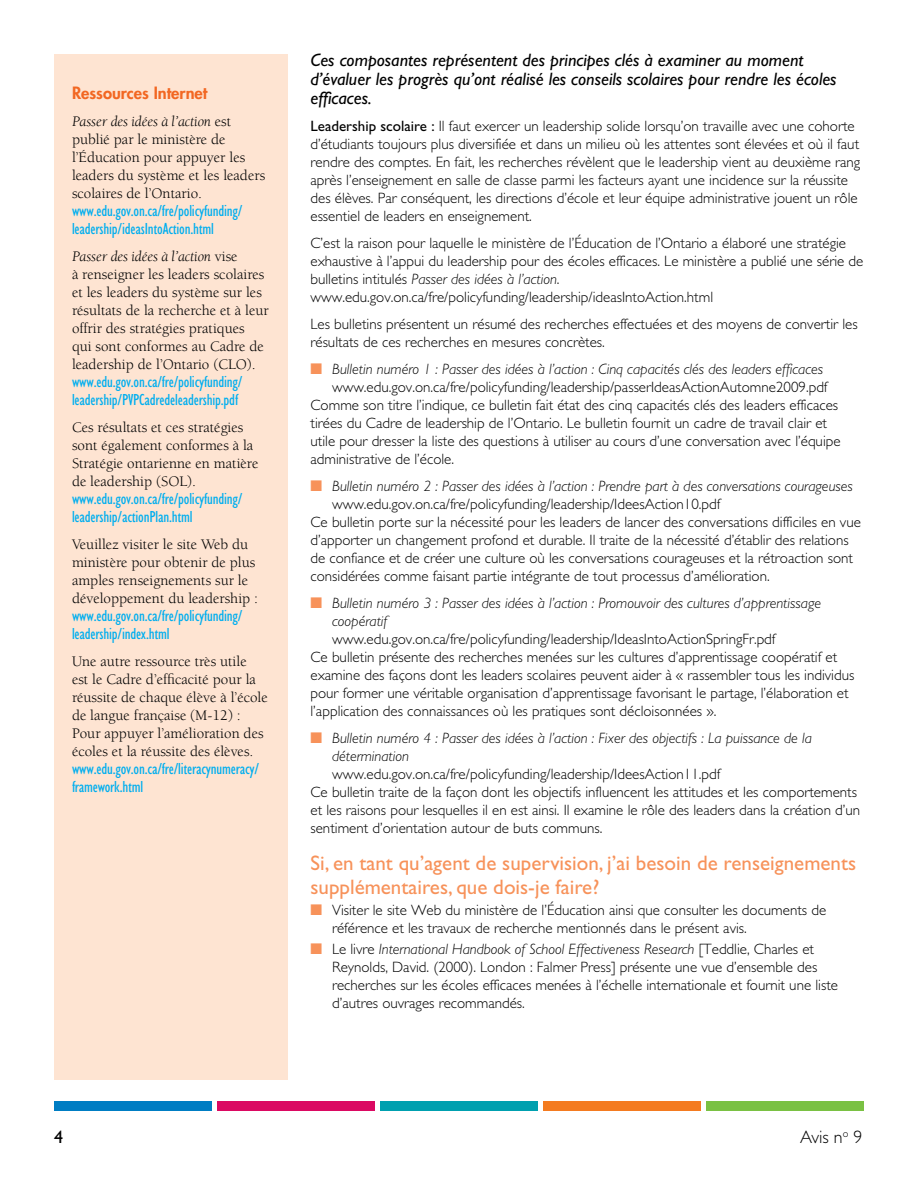
<style>
.page{position:relative;width:918px;height:1188px;background:#fff}
.page>*{position:absolute;margin:0;border:0;box-sizing:border-box;transform-origin:0 0}
.t1{font:21px/24px "Gill Sans Std";color:#f7925a}
.t2{font:italic 18px/18.8px "Gill Sans Std";color:#000}
.t3{font:300 18px "Gill Sans Std";color:#000}
.t4{font:18px "Gill Sans Std";color:#000}
.t5{font:condensed 16.5px/18px "Gill Sans Std";letter-spacing:-.01em;color:#00aeef}
.t6{font:800 16.5px "Futura Std";color:#f26722}
.t7{font:300 15px/18px "Gill Sans Std";color:#000}
.t8{font:15px/18px "Berkeley Std";color:#000}
.t9{font:italic 300 15px/18px "Gill Sans Std";color:#000}
.s1{font-style:italic}
.s2{font-weight:400}
.s3{color:#f7925a}
</style>
<div class="page">
<div style="left:54px;top:1102px;width:157px;height:9px;background:#007dc3"></div>
<div style="left:217px;top:1102px;width:157px;height:9px;background:#db0962"></div>
<div style="left:380px;top:1102px;width:158px;height:9px;background:#00a0af"></div>
<div style="left:544px;top:1102px;width:157px;height:9px;background:#f47b20"></div>
<div style="left:707px;top:1102px;width:157px;height:9px;background:#7ac143"></div>
<div style="left:54px;top:54px;width:234px;height:1026px;background:#fee4d2"></div>
<p class="t6" style="left:72px;top:83px;width:137px">Ressources Internet</p>
<p class="t8" style="left:72px;top:113px;width:195px"><span class="s1">Passer des idées à l’action</span> est publié par le ministère de l’Éducation pour appuyer les leaders du système et les leaders scolaires de l’Ontario.</p>
<p class="t5" style="left:72px;top:202px;width:172px">www.edu.gov.on.ca/fre/policyfunding/ leadership/ideasIntoAction.html</p>
<p class="t8" style="left:72px;top:248px;width:198px"><span class="s1">Passer des idées à l’action</span> vise<br>à renseigner les leaders scolaires et les leaders du système sur les résultats de la recherche et à leur offrir des stratégies pratiques<br>qui sont conformes au Cadre de leadership de l’Ontario (CLO).</p>
<p class="t5" style="left:72px;top:373px;width:172px">www.edu.gov.on.ca/fre/policyfunding/ leadership/PVPCadredeleadership.pdf</p>
<p class="t8" style="left:72px;top:419px;width:188px">Ces résultats et ces stratégies sont également conformes à la<br>Stratégie ontarienne en matière de leadership (SOL).</p>
<p class="t5" style="left:72px;top:490px;width:172px">www.edu.gov.on.ca/fre/policyfunding/ leadership/actionPlan.html</p>
<p class="t8" style="left:72px;top:536px;width:188px">Veuillez visiter le site Web du ministère pour obtenir de plus amples renseignements sur le développement du leadership :</p>
<p class="t5" style="left:72px;top:607px;width:172px">www.edu.gov.on.ca/fre/policyfunding/ leadership/index.html</p>
<p class="t8" style="left:72px;top:653px;width:197px">Une autre ressource très utile<br>est le Cadre d’efficacité pour la réussite de chaque élève à l’école de langue française (M-12) :<br>Pour appuyer l’amélioration des écoles et la réussite des élèves.</p>
<p class="t5" style="left:72px;top:760px;width:189px">www.edu.gov.on.ca/fre/literacynumeracy/ framework.html</p>
<p class="t2" style="left:310px;top:51px;width:528px">Ces composantes représentent des principes clés à examiner au moment d’évaluer les progrès qu’ont réalisé les conseils scolaires pour rendre les écoles efficaces.</p>
<p class="t7" style="left:310px;top:117px;width:551px"><span class="s2">Leadership scolaire :</span> Il faut exercer un leadership solide lorsqu’on travaille avec une cohorte d’étudiants toujours plus diversifiée et dans un milieu où les attentes sont élevées et où il faut rendre des comptes. En fait, les recherches révèlent que le leadership vient au deuxième rang après l’enseignement en salle de classe parmi les facteurs ayant une incidence sur la réussite des élèves. Par conséquent, les directions d’école et leur équipe administrative jouent un rôle essentiel de leaders en enseignement.</p>
<p class="t7" style="left:310px;top:234px;width:554px">C’est la raison pour laquelle le ministère de l’Éducation de l’Ontario a élaboré une stratégie exhaustive à l’appui du leadership pour des écoles efficaces. Le ministère a publié une série de bulletins intitulés <span class="s1">Passer des idées à l’action</span>. www.edu.gov.on.ca/fre/policyfunding/leadership/ideasIntoAction.html</p>
<p class="t7" style="left:310px;top:315px;width:549px">Les bulletins présentent un résumé des recherches effectuées et des moyens de convertir les résultats de ces recherches en mesures concrètes.</p>
<p class="t9" style="left:311px;top:360px;width:514px"><span class="s3">■</span> Bulletin numéro 1 : Passer des idées à l’action : Cinq capacités clés des leaders efficaces</p>
<p class="t7" style="left:332px;top:378px;width:497px">www.edu.gov.on.ca/fre/policyfunding/leadership/passerIdeasActionAutomne2009.pdf</p>
<p class="t7" style="left:310px;top:396px;width:529px">Comme son titre l’indique, ce bulletin fait état des cinq capacités clés des leaders efficaces</p>
<p class="t7" style="left:310px;top:414px;width:518px">tirées du Cadre de leadership de l’Ontario. Le bulletin fournit un cadre de travail clair et</p>
<p class="t7" style="left:310px;top:432px;width:532px">utile pour dresser la liste des questions à utiliser au cours d’une conversation avec l’équipe</p>
<p class="t7" style="left:310px;top:450px;width:145px">administrative de l’école.</p>
<p class="t9" style="left:311px;top:477px;width:544px"><span class="s3">■</span> Bulletin numéro 2 : Passer des idées à l’action : Prendre part à des conversations courageuses</p>
<p class="t7" style="left:332px;top:495px;width:390px">www.edu.gov.on.ca/fre/policyfunding/leadership/IdeesAction10.pdf</p>
<p class="t7" style="left:310px;top:513px;width:552px">Ce bulletin porte sur la nécessité pour les leaders de lancer des conversations difficiles en vue</p>
<p class="t7" style="left:310px;top:531px;width:540px">d’apporter un changement profond et durable. Il traite de la nécessité d’établir des relations</p>
<p class="t7" style="left:310px;top:549px;width:544px">de confiance et de créer une culture où les conversations courageuses et la rétroaction sont</p>
<p class="t7" style="left:310px;top:567px;width:461px">considérées comme faisant partie intégrante de tout processus d’amélioration.</p>
<p class="t9" style="left:332px;top:594px;width:491px;text-indent:-22px"><span class="s3">■</span> Bulletin numéro 3 : Passer des idées à l’action : Promouvoir des cultures d’apprentissage coopératif</p>
<p class="t7" style="left:310px;top:630px;width:545px;text-indent:22px">www.edu.gov.on.ca/fre/policyfunding/leadership/IdeasIntoActionSpringFr.pdf<br>Ce bulletin présente des recherches menées sur les cultures d’apprentissage coopératif et examine des façons dont les leaders scolaires peuvent aider à « rassembler tous les individus pour former une véritable organisation d’apprentissage favorisant le partage, l’élaboration et l’application des connaissances où les pratiques sont décloisonnées ».</p>
<p class="t9" style="left:332px;top:729px;width:481px;text-indent:-22px"><span class="s3">■</span> Bulletin numéro 4 : Passer des idées à l’action : Fixer des objectifs : La puissance de la détermination</p>
<p class="t7" style="left:310px;top:765px;width:551px;text-indent:22px">www.edu.gov.on.ca/fre/policyfunding/leadership/IdeesAction11.pdf<br>Ce bulletin traite de la façon dont les objectifs influencent les attitudes et les comportements et les raisons pour lesquelles il en est ainsi. Il examine le rôle des leaders dans la création d’un sentiment d’orientation autour de buts communs.</p>
<h1 class="t1" style="left:310px;top:851px;width:547px">Si, en tant qu’agent de supervision, j’ai besoin de renseignements supplémentaires, que dois-je faire?</h1>
<p class="t7" style="left:332px;top:901px;width:496px;text-indent:-22px"><span class="s3">■</span> Visiter le site Web du ministère de l’Éducation ainsi que consulter les documents de référence et les travaux de recherche mentionnés dans le présent avis.</p>
<p class="t7" style="left:332px;top:940px;width:507px;text-indent:-22px"><span class="s3">■</span> Le livre <span class="s1">International Handbook of School Effectiveness Research</span> [Teddlie, Charles et Reynolds, David. (2000). London : Falmer Press] présente une vue d’ensemble des recherches sur les écoles efficaces menées à l’échelle internationale et fournit une liste d’autres ouvrages recommandés.</p>
<p class="t4" style="left:54px;top:1127px;width:10px">4</p>
<p class="t3" style="left:800px;top:1127px;width:64px">Avis n<sup>o</sup> 9</p>
</div>
